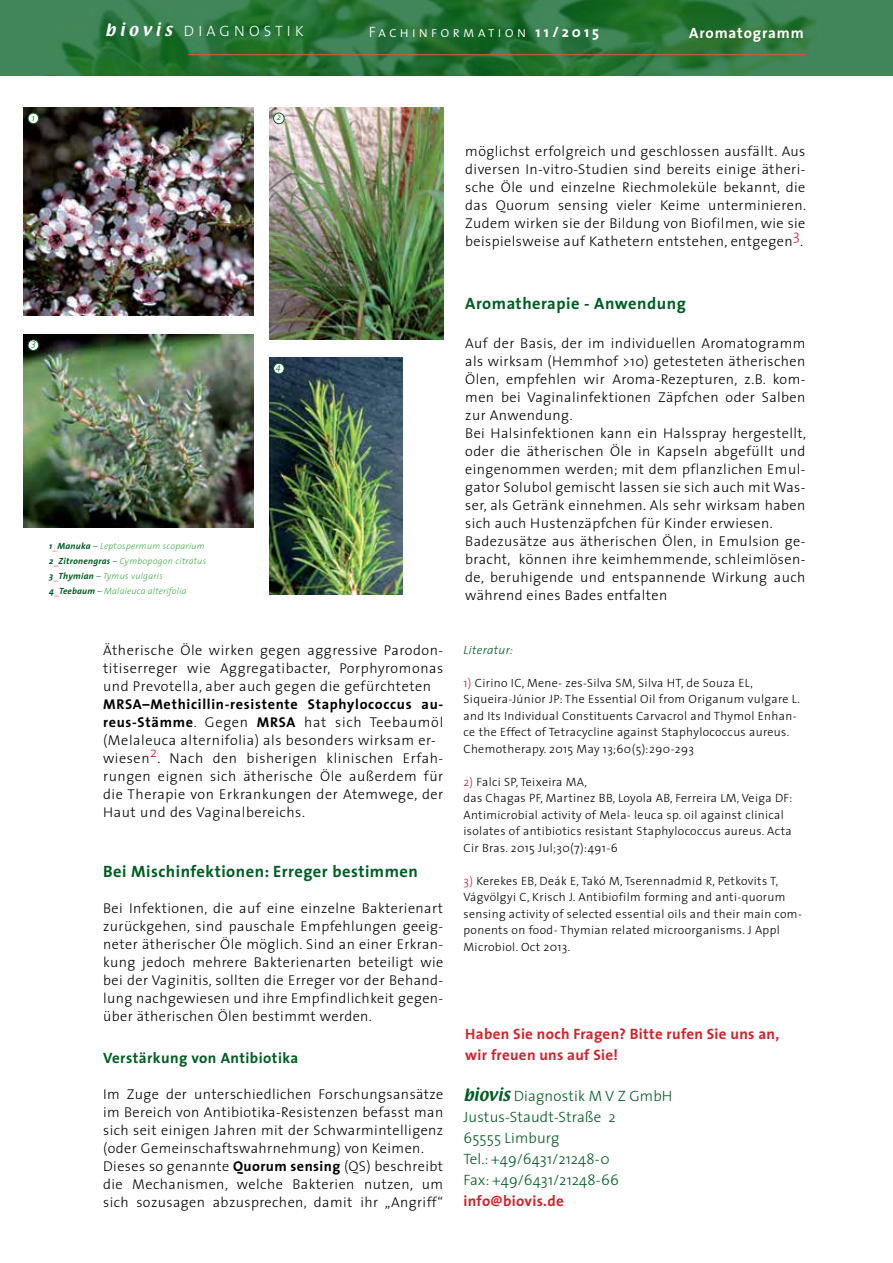
<style>
.page{position:relative;width:893px;height:1263px;background:#fff}
.page>*{position:absolute;margin:0;border:0;box-sizing:border-box;transform-origin:0 0}
.t1{font:700 16.5px "The Sans";letter-spacing:.03em;color:#005d22}
.t2{font:300 15px/21px "The Sans";letter-spacing:.01em;color:#005d22}
.t3{font:700 15px/21px "The Sans";letter-spacing:.02em;color:#d2232a}
.t4{font:700 15px "The Sans";letter-spacing:.03em;color:#005d22}
.t5{font:15px "The Sans Light Caps";letter-spacing:.19em;color:#fff}
.t6{font:300 15px "The Sans";letter-spacing:.28em;color:#fff}
.t7{font:700 15px "The Sans";letter-spacing:.06em;color:#fff}
.t8{font:300 14.25px/18px "The Sans";letter-spacing:.03em;color:#000;text-align:justify}
.t9{font:300 12px/16.5px "The Sans";letter-spacing:.03em;color:#000}
.t10{font:italic 300 12px "The Sans";letter-spacing:.03em;color:#005d22}
.t11{font:italic 300 9px/15px "The Sans";letter-spacing:.03em;color:#41ad49}
.t12{font:italic 300 9px "The Sans";color:#005d22}
.s1{font-family:"Textile";font-weight:400}
.s2{font-family:"The Sans";font-weight:700}
.s3{font-weight:700;color:#005d22}
.s4{font-style:normal;color:#d2232a}
.s5{color:#005d22}
.s6{font-weight:700}
.s7{color:#d71635}
</style>
<div class="page">
<img style="left:0;top:0;width:893px;height:75px">
<hr style="left:188px;top:54px;width:617px;height:1px;background:#f04c33">
<img style="left:269px;top:108px;width:174px;height:232px">
<img style="left:23px;top:107px;width:230px;height:209px">
<img style="left:269px;top:357px;width:134px;height:237px">
<img style="left:23px;top:335px;width:230px;height:193px">
<div style="left:28px;top:113px;width:11px;height:11px;background:#fff;border-radius:50%"></div>
<div style="left:28px;top:113px;width:11px;height:11px;border:1px solid #005d22;border-radius:50%"></div>
<div style="left:274px;top:113px;width:10px;height:11px;background:#fff;border-radius:50%"></div>
<div style="left:273px;top:113px;width:12px;height:11px;border:1px solid #005d22;border-radius:50%"></div>
<div style="left:28px;top:340px;width:11px;height:10px;background:#fff;border-radius:50%"></div>
<div style="left:28px;top:339px;width:11px;height:12px;border:1px solid #005d22;border-radius:50%"></div>
<div style="left:274px;top:363px;width:10px;height:11px;background:#fff;border-radius:50%"></div>
<div style="left:273px;top:363px;width:12px;height:11px;border:1px solid #005d22;border-radius:50%"></div>
<p class="t6" style="left:105px;top:19px;width:200px"><span class="s1">biovis</span> DIAGNOSTIK</p>
<p class="t5" style="left:369px;top:19px;width:232px">Fachinformation <span class="s2">11/2015</span></p>
<p class="t7" style="left:689px;top:20px;width:116px">Aromatogramm</p>
<p class="t12" style="left:32px;top:110px;width:4px">1</p>
<p class="t12" style="left:277px;top:110px;width:6px">2</p>
<p class="t12" style="left:32px;top:336px;width:6px">3</p>
<p class="t12" style="left:276px;top:359px;width:6px">4</p>
<p class="t11" style="left:49px;top:538px;width:158px"><span class="s3">1</span><span class="s4">_</span><span class="s3">Manuka</span> <span class="s5">–</span> Leptospermum scoparium <span class="s3">2</span><span class="s4">_</span><span class="s3">Zitronengras</span> <span class="s5">–</span> Cymbopogon citratus <span class="s3">3</span><span class="s4">_</span><span class="s3">Thymian</span> <span class="s5">–</span> Tymus vulgaris <span class="s3">4</span><span class="s4">_</span><span class="s3">Teebaum</span> <span class="s5">–</span> Malaleuca alterifolia</p>
<p class="t8" style="left:103px;top:641px;width:342px">Ätherische Öle wirken gegen aggressive Parodon&shy;titiserreger wie Aggregatibacter, Porphyromonas und Prevotella, aber auch gegen die gefürchteten</p>
<p class="t8" style="left:103px;top:695px;width:342px;text-align:left"><span class="s6">MRSA–Methicillin-resistente Staphylococcus au&shy;reus-Stämme</span>. Gegen <span class="s6">MRSA</span> hat sich Teebaumöl (Melaleuca alternifolia) als besonders wirksam er&shy;wiesen<sup>2</sup>. Nach den bisherigen klinischen Erfah&shy;rungen eignen sich ätherische Öle außerdem für die Therapie von Erkrankungen der Atemwege, der Haut und des Vaginalbereichs.</p>
<p class="t1" style="left:103px;top:857px;width:316px">Bei Mischinfektionen: Erreger bestimmen</p>
<p class="t8" style="left:103px;top:898px;width:342px">Bei Infektionen, die auf eine einzelne Bakterienart zurückgehen, sind pauschale Empfehlungen geeig&shy;neter ätherischer Öle möglich. Sind an einer Erkran&shy;kung jedoch mehrere Bakterienarten beteiligt wie bei der Vaginitis, sollten die Erreger vor der Behand&shy;lung nachgewiesen und ihre Empfindlichkeit gegen&shy;über ätherischen Ölen bestimmt werden.</p>
<p class="t4" style="left:103px;top:1046px;width:197px">Verstärkung von Antibiotika</p>
<p class="t8" style="left:103px;top:1085px;width:342px;text-align:left">Im Zuge der unterschiedlichen Forschungsansätze im Bereich von Antibiotika-Resistenzen befasst man sich seit einigen Jahren mit der Schwarmintelligenz (oder Gemeinschaftswahrnehmung) von Keimen.<br>Dieses so genannte <span class="s6">Quorum sensing</span> (QS) beschreibt die Mechanismen, welche Bakterien nutzen, um sich sozusagen abzusprechen, damit ihr „Angriff“</p>
<p class="t8" style="left:465px;top:142px;width:342px">möglichst erfolgreich und geschlossen ausfällt. Aus diversen In-vitro-Studien sind bereits einige ätheri&shy;sche Öle und einzelne Riechmoleküle bekannt, die das Quorum sensing vieler Keime unterminieren.<br>Zudem wirken sie der Bildung von Biofilmen, wie sie beispielsweise auf Kathetern entstehen, entgegen<sup>3</sup>.</p>
<p class="t1" style="left:465px;top:290px;width:222px">Aromatherapie - Anwendung</p>
<p class="t8" style="left:465px;top:334px;width:342px;text-align:left">Auf der Basis, der im individuellen Aromatogramm als wirksam (Hemmhof &gt;10) getesteten ätherischen Ölen, empfehlen wir Aroma-Rezepturen, z.B. kom&shy;men bei Vaginalinfektionen Zäpfchen oder Salben zur Anwendung.<br>Bei Halsinfektionen kann ein Halsspray hergestellt, oder die ätherischen Öle in Kapseln abgefüllt und eingenommen werden; mit dem pflanzlichen Emul&shy;gator Solubol gemischt lassen sie sich auch mit Was&shy;ser, als Getränk einnehmen. Als sehr wirksam haben sich auch Hustenzäpfchen für Kinder erwiesen.<br>Badezusätze aus ätherischen Ölen, in Emulsion ge&shy;bracht, können ihre keimhemmende, schleimlösen&shy;de, beruhigende und entspannende Wirkung auch während eines Bades entfalten</p>
<p class="t10" style="left:463px;top:640px;width:51px">Literatur:</p>
<p class="t9" style="left:463px;top:674px;width:338px"><span class="s7">1)</span> Cirino IC, Mene- zes-Silva SM, Silva HT, de Souza EL, Siqueira-Júnior JP: The Essential Oil from Origanum vulgare L. and Its Individual Constituents Carvacrol and Thymol Enhan&shy;ce the Effect of Tetracycline against Staphylococcus aureus.<br>Chemotherapy. 2015 May 13;60(5):290-293</p>
<p class="t9" style="left:463px;top:773px;width:331px"><span class="s7">2)</span> Falci SP, Teixeira MA,<br>das Chagas PF, Martinez BB, Loyola AB, Ferreira LM, Veiga DF:<br>Antimicrobial activity of Mela- leuca sp. oil against clinical isolates of antibiotics resistant Staphylococcus aureus. Acta Cir Bras. 2015 Jul;30(7):491-6</p>
<p class="t9" style="left:463px;top:872px;width:340px"><span class="s7">3)</span> Kerekes EB, Deák E, Takó M, Tserennadmid R, Petkovits T, Vágvölgyi C, Krisch J. Antibiofilm forming and anti-quorum sensing activity of selected essential oils and their main com&shy;ponents on food- Thymian related microorganisms. J Appl Microbiol. Oct 2013.</p>
<p class="t3" style="left:465px;top:1023px;width:315px">Haben Sie noch Fragen? Bitte rufen Sie uns an, wir freuen uns auf Sie!</p>
<p class="t2" style="left:463px;top:1085px;width:211px"><span class="s1">biovis</span> Diagnostik M V Z GmbH<br>Justus-Staudt-Straße 2<br>65555 Limburg<br>Tel.: +49/6431/21248-0<br>Fax: +49/6431/21248-66</p>
<p class="t3" style="left:463px;top:1190px;width:102px">info@biovis.de</p>
</div>
